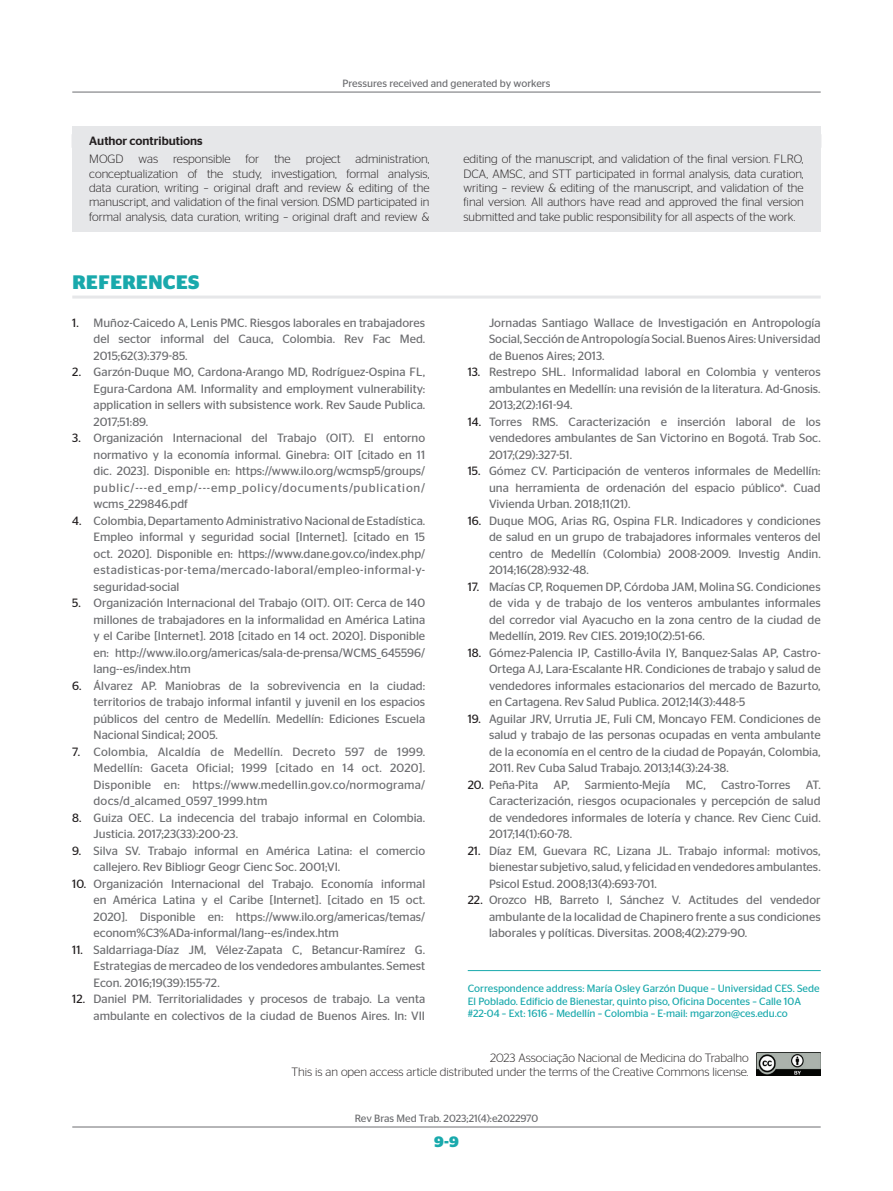
<style>
.page{position:relative;width:893px;height:1191px;background:#fff}
.page>*{position:absolute;margin:0;border:0;box-sizing:border-box;transform-origin:0 0}
.t1{font:700 19.5px "Stag Sans";letter-spacing:.02em;color:#19a9ac}
.t2{font:700 15px "Stag Sans";color:#19a9ac}
.t3{font:12px/16.5px "Stag Sans";color:#6c6d70;text-align:justify}
.t4{font:300 12px/14.4px "Stag Sans";color:#231f20;text-align:justify}
.t5{font:500 12px "Stag Sans";color:#231f20}
.t6{font:10.5px/12.6px "Stag Sans";color:#19a9ac}
.t7{font:10.5px "Stag Sans";color:#6c6d70}
.s1{color:#231f20}
</style>
<div class="page">
<hr style="left:72px;top:1126px;width:749px;height:1px;background:#6c6d70">
<hr style="left:72px;top:92px;width:749px;height:1px;background:#6c6d70">
<img style="left:757px;top:1052px;width:64px;height:23px">
<hr style="left:72px;top:295px;width:749px;height:3px;background:#e6e7e9">
<hr style="left:468px;top:970px;width:353px;height:1px;background:#19a9ac">
<div style="left:72px;top:126px;width:749px;height:29px;background:#e6e7e9"></div>
<div style="left:72px;top:145px;width:374px;height:87px;background:#e6e7e9"></div>
<div style="left:446px;top:145px;width:375px;height:87px;background:#e6e7e9"></div>
<p class="t7" style="left:342px;top:78px;width:210px">Pressures received and generated by workers</p>
<p class="t5" style="left:89px;top:133px;width:115px">Author contributions</p>
<p class="t4" style="left:89px;top:152px;width:342px">MOGD was responsible for the project administration, conceptualization of the study, investigation, formal analysis, data curation, writing – original draft and review &amp; editing of the manuscript, and validation of the final version. DSMD participated in formal analysis, data curation, writing – original draft and review &amp;</p>
<p class="t4" style="left:463px;top:152px;width:342px">editing of the manuscript, and validation of the final version. FLRO, DCA, AMSC, and STT participated in formal analysis, data curation, writing – review &amp; editing of the manuscript, and validation of the final version. All authors have read and approved the final version submitted and take public responsibility for all aspects of the work.</p>
<h1 class="t1" style="left:72px;top:271px;width:129px">REFERENCES</h1>
<p class="t3" style="left:94px;top:314px;width:333px;text-indent:-21px"><span class="s1">1.</span> Muñoz-Caicedo A, Lenis PMC. Riesgos laborales en trabajadores del sector informal del Cauca, Colombia. Rev Fac Med.<br>2015;62(3):379-85.</p>
<p class="t3" style="left:94px;top:364px;width:333px;text-indent:-21px"><span class="s1">2.</span> Garzón-Duque MO, Cardona-Arango MD, Rodríguez-Ospina FL, Egura-Cardona AM. Informality and employment vulnerability: application in sellers with subsistence work. Rev Saude Publica.<br>2017;51:89.</p>
<p class="t3" style="left:94px;top:430px;width:333px;text-indent:-21px"><span class="s1">3.</span> Organización Internacional del Trabajo (OIT). El entorno normativo y la economía informal. Ginebra: OIT [citado en 11 dic. 2023]. Disponible en: https://www.ilo.org/wcmsp5/groups/ public/---ed_emp/---emp_policy/documents/publication/ wcms_229846.pdf</p>
<p class="t3" style="left:94px;top:512px;width:333px;text-indent:-21px"><span class="s1">4.</span> Colombia, Departamento Administrativo Nacional de Estadística.<br>Empleo informal y seguridad social [Internet]. [citado en 15 oct. 2020]. Disponible en: https://www.dane.gov.co/index.php/ estadisticas-por-tema/mercado-laboral/empleo-informal-y&shy;seguridad-social</p>
<p class="t3" style="left:94px;top:595px;width:333px;text-indent:-21px"><span class="s1">5.</span> Organización Internacional del Trabajo (OIT). OIT: Cerca de 140 millones de trabajadores en la informalidad en América Latina y el Caribe [Internet]. 2018 [citado en 14 oct. 2020]. Disponible en: http://www.ilo.org/americas/sala-de-prensa/WCMS_645596/ lang--es/index.htm</p>
<p class="t3" style="left:94px;top:677px;width:333px;text-indent:-21px"><span class="s1">6.</span> Álvarez AP. Maniobras de la sobrevivencia en la ciudad: territorios de trabajo informal infantil y juvenil en los espacios públicos del centro de Medellín. Medellín: Ediciones Escuela Nacional Sindical; 2005.</p>
<p class="t3" style="left:94px;top:743px;width:333px;text-indent:-21px"><span class="s1">7.</span> Colombia, Alcaldía de Medellín. Decreto 597 de 1999.<br>Medellín: Gaceta Oficial; 1999 [citado en 14 oct. 2020].<br>Disponible en: https://www.medellin.gov.co/normograma/ docs/d_alcamed_0597_1999.htm</p>
<p class="t3" style="left:94px;top:809px;width:333px;text-indent:-21px"><span class="s1">8.</span> Guiza OEC. La indecencia del trabajo informal en Colombia.<br>Justicia. 2017;23(33):200-23.</p>
<p class="t3" style="left:94px;top:842px;width:333px;text-indent:-21px"><span class="s1">9.</span> Silva SV. Trabajo informal en América Latina: el comercio callejero. Rev Bibliogr Geogr Cienc Soc. 2001;VI.</p>
<p class="t3" style="left:94px;top:875px;width:333px;text-indent:-21px"><span class="s1">10.</span> Organización Internacional del Trabajo. Economía informal en América Latina y el Caribe [Internet]. [citado en 15 oct.<br>2020]. Disponible en: https://www.ilo.org/americas/temas/ econom%C3%ADa-informal/lang--es/index.htm</p>
<p class="t3" style="left:94px;top:941px;width:333px;text-indent:-21px"><span class="s1">11.</span> Saldarriaga-Díaz JM, Vélez-Zapata C, Betancur-Ramírez G.<br>Estrategias de mercadeo de los vendedores ambulantes. Semest Econ. 2016;19(39):155-72.</p>
<p class="t3" style="left:72px;top:991px;width:354px;text-align:right"><span class="s1">12.</span> Daniel PM. Territorialidades y procesos de trabajo. La venta ambulante en colectivos de la ciudad de Buenos Aires. In: VII</p>
<p class="t3" style="left:489px;top:314px;width:333px">Jornadas Santiago Wallace de Investigación en Antropología Social, Sección de Antropología Social. Buenos Aires: Universidad de Buenos Aires; 2013.</p>
<p class="t3" style="left:489px;top:364px;width:333px;text-indent:-21px"><span class="s1">13.</span> Restrepo SHL. Informalidad laboral en Colombia y venteros ambulantes en Medellín: una revisión de la literatura. Ad-Gnosis.<br>2013;2(2):161-94.</p>
<p class="t3" style="left:489px;top:413px;width:333px;text-indent:-21px"><span class="s1">14.</span> Torres RMS. Caracterización e inserción laboral de los vendedores ambulantes de San Victorino en Bogotá. Trab Soc.<br>2017;(29):327-51.</p>
<p class="t3" style="left:489px;top:463px;width:333px;text-indent:-21px"><span class="s1">15.</span> Gómez CV. Participación de venteros informales de Medellín: una herramienta de ordenación del espacio público*. Cuad Vivienda Urban. 2018;11(21).</p>
<p class="t3" style="left:489px;top:512px;width:333px;text-indent:-21px"><span class="s1">16.</span> Duque MOG, Arias RG, Ospina FLR. Indicadores y condiciones de salud en un grupo de trabajadores informales venteros del centro de Medellín (Colombia) 2008-2009. Investig Andin.<br>2014;16(28):932-48.</p>
<p class="t3" style="left:489px;top:578px;width:333px;text-indent:-21px"><span class="s1">17.</span> Macías CP, Roquemen DP, Córdoba JAM, Molina SG. Condiciones de vida y de trabajo de los venteros ambulantes informales del corredor vial Ayacucho en la zona centro de la ciudad de Medellín, 2019. Rev CIES. 2019;10(2):51-66.</p>
<p class="t3" style="left:489px;top:644px;width:333px;text-indent:-21px"><span class="s1">18.</span> Gómez-Palencia IP, Castillo-Ávila IY, Banquez-Salas AP, Castro-Ortega AJ, Lara-Escalante HR. Condiciones de trabajo y salud de vendedores informales estacionarios del mercado de Bazurto, en Cartagena. Rev Salud Publica. 2012;14(3):448-5</p>
<p class="t3" style="left:489px;top:710px;width:333px;text-indent:-21px"><span class="s1">19.</span> Aguilar JRV, Urrutia JE, Fuli CM, Moncayo FEM. Condiciones de salud y trabajo de las personas ocupadas en venta ambulante de la economía en el centro de la ciudad de Popayán, Colombia, 2011. Rev Cuba Salud Trabajo. 2013;14(3):24-38.</p>
<p class="t3" style="left:468px;top:776px;width:72px"><span class="s1">20.</span> Peña-Pita</p>
<p class="t3" style="left:554px;top:776px;width:17px">AP,</p>
<p class="t3" style="left:585px;top:776px;width:87px">Sarmiento-Mejía</p>
<p class="t3" style="left:686px;top:776px;width:21px">MC,</p>
<p class="t3" style="left:721px;top:776px;width:71px">Castro-Torres</p>
<p class="t3" style="left:489px;top:776px;width:333px;text-indent:317px">AT.<br>Caracterización, riesgos ocupacionales y percepción de salud de vendedores informales de lotería y chance. Rev Cienc Cuid.<br>2017;14(1):60-78.</p>
<p class="t3" style="left:489px;top:842px;width:333px;text-indent:-21px"><span class="s1">21.</span> Díaz EM, Guevara RC, Lizana JL. Trabajo informal: motivos, bienestar subjetivo, salud, y felicidad en vendedores ambulantes.<br>Psicol Estud. 2008;13(4):693-701.</p>
<p class="t3" style="left:489px;top:892px;width:333px;text-indent:-21px"><span class="s1">22.</span> Orozco HB, Barreto I, Sánchez V. Actitudes del vendedor ambulante de la localidad de Chapinero frente a sus condiciones laborales y políticas. Diversitas. 2008;4(2):279-90.</p>
<p class="t6" style="left:468px;top:982px;width:353px">Correspondence address: María Osley Garzón Duque – Universidad CES. Sede<br>El Poblado. Edificio de Bienestar, quinto piso, Oficina Docentes – Calle 10A #22-04 – Ext: 1616 – Medellín – Colombia – E-mail: mgarzon@ces.edu.co</p>
<p class="t4" style="left:291px;top:1050px;width:459px;text-align:right">2023 Associação Nacional de Medicina do Trabalho<br>This is an open access article distributed under the terms of the Creative Commons license.</p>
<p class="t7" style="left:355px;top:1112px;width:185px">Rev Bras Med Trab. 2023;21(4):e2022970</p>
<p class="t2" style="left:434px;top:1133px;width:26px">9-9</p>
</div>
